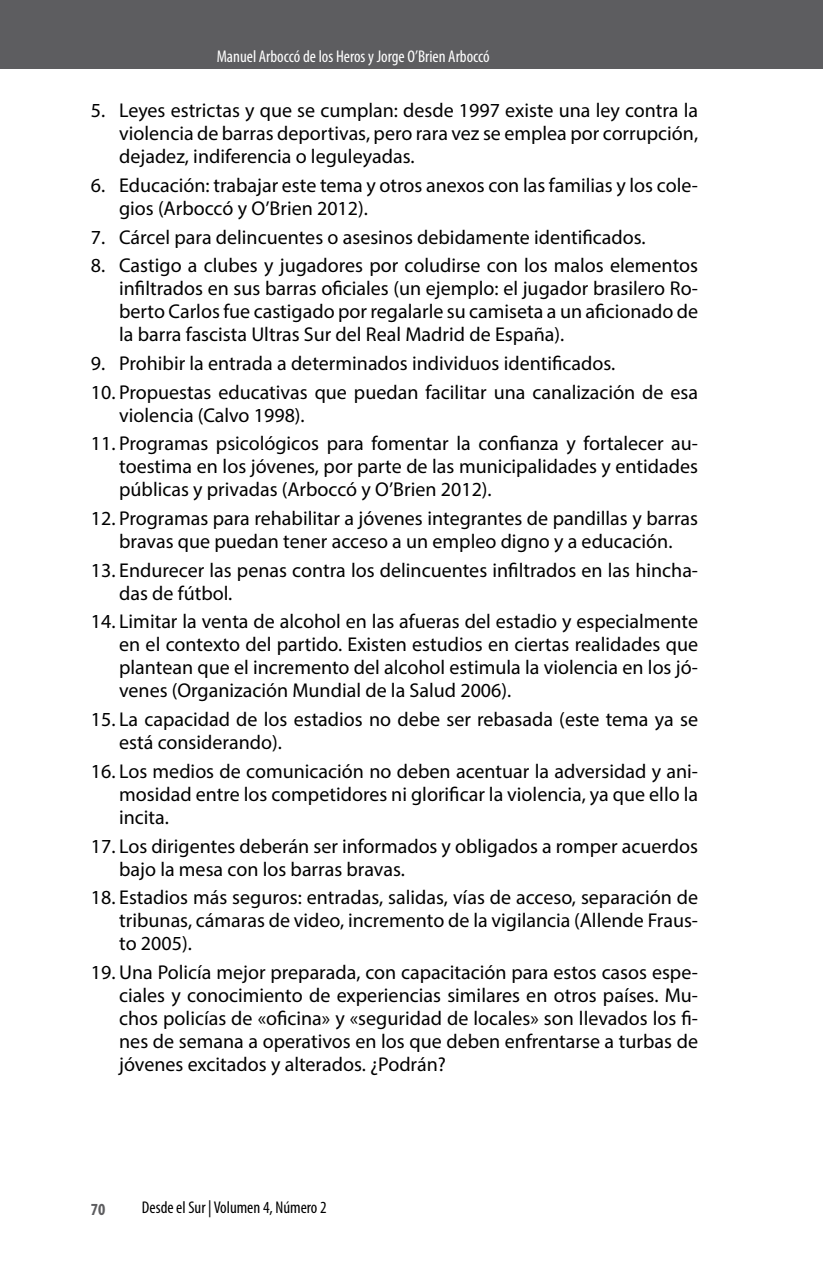
<style>
.page{position:relative;width:823px;height:1265px;background:#fff}
.page>*{position:absolute;margin:0;border:0;box-sizing:border-box;transform-origin:0 0}
.t1{font:20px/23px "Myriad Pro";color:#000;text-align:justify}
.PARRAFOS{font:condensed 17px "Myriad Pro";color:#fff}
.t2{font:condensed 17px "Myriad Pro";color:#000}
.t3{font:700 condensed 17px "Myriad Pro";color:#5d5d60}
</style>
<div class="page">
<div style="left:0;top:0;width:822px;height:68px;background:#5d5d60"></div>
<p class="PARRAFOS" style="left:217px;top:46px;width:274px">Manuel Arboccó de los Heros y Jorge O’Brien Arboccó</p>
<p class="t1" style="left:119px;top:99px;width:580px;text-indent:-28px">5. Leyes estrictas y que se cumplan: desde 1997 existe una ley contra la violencia de barras deportivas, pero rara vez se emplea por corrupción, dejadez, indiferencia o leguleyadas.</p>
<p class="t1" style="left:119px;top:173px;width:580px;text-indent:-28px">6. Educación: trabajar este tema y otros anexos con las familias y los cole&shy;gios (Arboccó y O’Brien 2012).</p>
<p class="t1" style="left:91px;top:225px;width:556px">7. Cárcel para delincuentes o asesinos debidamente identificados.</p>
<p class="t1" style="left:119px;top:254px;width:580px;text-indent:-28px">8. Castigo a clubes y jugadores por coludirse con los malos elementos infiltrados en sus barras oficiales (un ejemplo: el jugador brasilero Ro&shy;berto Carlos fue castigado por regalarle su camiseta a un aficionado de la barra fascista Ultras Sur del Real Madrid de España).</p>
<p class="t1" style="left:91px;top:351px;width:525px">9. Prohibir la entrada a determinados individuos identificados.</p>
<p class="t1" style="left:119px;top:380px;width:580px;text-indent:-28px">10. Propuestas educativas que puedan facilitar una canalización de esa violencia (Calvo 1998).</p>
<p class="t1" style="left:119px;top:432px;width:580px;text-indent:-28px">11. Programas psicológicos para fomentar la confianza y fortalecer au&shy;toestima en los jóvenes, por parte de las municipalidades y entidades públicas y privadas (Arboccó y O’Brien 2012).</p>
<p class="t1" style="left:91px;top:506px;width:608px;text-align:center">12. Programas para rehabilitar a jóvenes integrantes de pandillas y barras bravas que puedan tener acceso a un empleo digno y a educación.</p>
<p class="t1" style="left:119px;top:558px;width:580px;text-indent:-28px">13. Endurecer las penas contra los delincuentes infiltrados en las hincha&shy;das de fútbol.</p>
<p class="t1" style="left:119px;top:610px;width:580px;text-indent:-28px">14. Limitar la venta de alcohol en las afueras del estadio y especialmente en el contexto del partido. Existen estudios en ciertas realidades que plantean que el incremento del alcohol estimula la violencia en los jó&shy;venes (Organización Mundial de la Salud 2006).</p>
<p class="t1" style="left:119px;top:707px;width:580px;text-indent:-28px">15. La capacidad de los estadios no debe ser rebasada (este tema ya se está considerando).</p>
<p class="t1" style="left:119px;top:759px;width:580px;text-indent:-28px">16. Los medios de comunicación no deben acentuar la adversidad y ani&shy;mosidad entre los competidores ni glorificar la violencia, ya que ello la incita.</p>
<p class="t1" style="left:119px;top:834px;width:580px;text-indent:-28px">17. Los dirigentes deberán ser informados y obligados a romper acuerdos bajo la mesa con los barras bravas.</p>
<p class="t1" style="left:119px;top:885px;width:580px;text-indent:-28px">18. Estadios más seguros: entradas, salidas, vías de acceso, separación de tribunas, cámaras de video, incremento de la vigilancia (Allende Fraus&shy;to 2005).</p>
<p class="t1" style="left:119px;top:960px;width:580px;text-indent:-28px">19. Una Policía mejor preparada, con capacitación para estos casos espe&shy;ciales y conocimiento de experiencias similares en otros países. Mu&shy;chos policías de «oficina» y «seguridad de locales» son llevados los fi&shy;nes de semana a operativos en los que deben enfrentarse a turbas de jóvenes excitados y alterados. ¿Podrán?</p>
<p class="t3" style="left:91px;top:1198px;width:16px">70</p>
<p class="t2" style="left:142px;top:1196px;width:186px">Desde el Sur | Volumen 4, Número 2</p>
</div>
